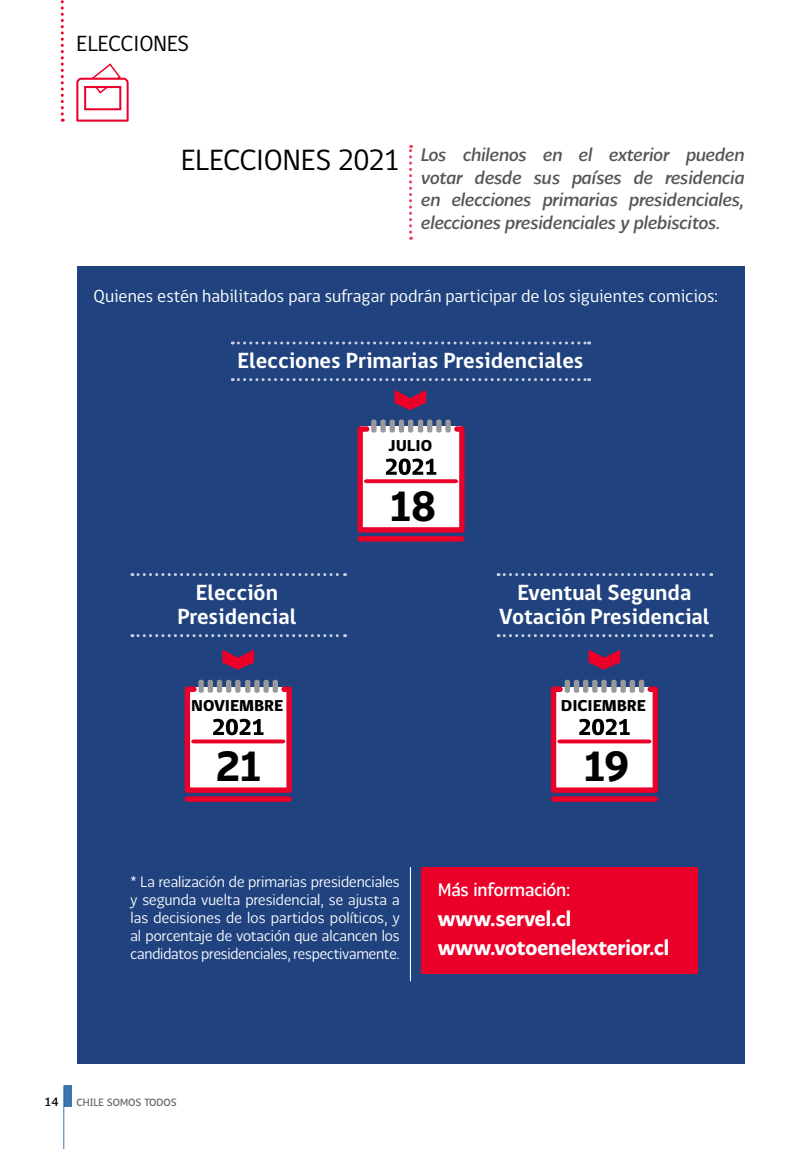
<style>
.page{position:relative;width:808px;height:1149px;background:#fff}
.page>*{position:absolute;margin:0;border:0;box-sizing:border-box;transform-origin:0 0}
.t1{font:42px "Chilena Gruesa";color:#000;scale:.95 1}
.t2{font:700 22.5px/24px "gob CL";color:#fff;text-align:center}
.t3{font:22.5px "gob CL";color:#000}
.t4{font:21px/29.4px "Chilena Gruesa";color:#fff;scale:.95 1}
.t5{font:italic 18px/22.5px "Chilena";color:#55565a;text-align:justify}
.t6{font:18px "gob CL";color:#fff}
.t7{font:18px "Chilena";letter-spacing:-.005em;color:#fff;scale:.95 1}
.t8{font:800 16.2px "gob CL";letter-spacing:-.005em;color:#000;scale:1.06 1}
.t9{font:15px/18px "Chilena Fina";letter-spacing:-.005em;color:#fff;text-align:justify;scale:.95 1}
.t10{font:12px "Chilena";color:#000}
.t11{font:10.5px "Chilena";color:#6d6e71}
.s1{font-family:"gob CL";font-style:normal;font-size:30px;color:#000}
</style>
<div class="page">
<div style="left:64px;top:1084px;width:7px;height:22px;background:#3e76b0"></div>
<hr style="left:63px;top:1084px;width:1px;height:64px;background:#004a97">
<svg style="left:76px;top:63px;width:53px;height:59px"></svg>
<svg style="left:61px;top:0;width:3px;height:122px"></svg>
<div style="left:77px;top:266px;width:667px;height:797px;background:#20427f"></div>
<svg style="left:409px;top:145px;width:3px;height:95px"></svg>
<div style="left:357px;top:536px;width:107px;height:5px;background:#eb0029;border-radius:3px"></div>
<svg style="left:357px;top:419px;width:107px;height:113px;background:#e4bfc9"></svg>
<div style="left:185px;top:796px;width:107px;height:5px;background:#eb0029;border-radius:3px"></div>
<svg style="left:185px;top:679px;width:107px;height:113px;background:#e3bfc8"></svg>
<div style="left:551px;top:796px;width:107px;height:5px;background:#eb0029;border-radius:3px"></div>
<svg style="left:551px;top:679px;width:107px;height:113px;background:#e4bfc8"></svg>
<svg style="left:232px;top:378px;width:358px;height:3px"></svg>
<svg style="left:232px;top:341px;width:358px;height:3px"></svg>
<svg style="left:498px;top:573px;width:214px;height:3px"></svg>
<svg style="left:132px;top:573px;width:214px;height:3px"></svg>
<svg style="left:498px;top:634px;width:214px;height:3px"></svg>
<svg style="left:132px;top:634px;width:214px;height:3px"></svg>
<svg style="left:394px;top:390px;width:32px;height:20px"></svg>
<svg style="left:222px;top:649px;width:32px;height:20px"></svg>
<svg style="left:588px;top:649px;width:32px;height:20px"></svg>
<div style="left:421px;top:866px;width:276px;height:107px;background:#eb0029"></div>
<hr style="left:410px;top:866px;width:1px;height:114px;background:#fff">
<h2 class="t3" style="left:77px;top:28px;width:114px">ELECCIONES</h2>
<p class="t5" style="left:421px;top:143px;width:325px;text-indent:-240px"><span class="s1">ELECCIONES 2021</span> Los chilenos en el exterior pueden votar desde sus países de residencia en elecciones primarias presidenciales, elecciones presidenciales y plebiscitos.</p>
<p class="t6" style="left:94px;top:283px;width:626px">Quienes estén habilitados para sufragar podrán participar de los siguientes comicios:</p>
<h2 class="t2" style="left:237px;top:349px;width:348px">Elecciones Primarias Presidenciales</h2>
<p class="t8" style="left:388px;top:434px;width:43px">JULIO</p>
<h1 class="t1" style="left:389px;top:479px;width:51px">18</h1>
<h2 class="t2" style="left:177px;top:580px;width:120px">Elección<br>Presidencial</h2>
<h2 class="t2" style="left:499px;top:580px;width:212px">Eventual Segunda<br>Votación Presidencial</h2>
<p class="t8" style="left:191px;top:694px;width:88px">NOVIEMBRE</p>
<h1 class="t1" style="left:216px;top:740px;width:51px">21</h1>
<p class="t9" style="left:130px;top:872px;width:285px">* La realización de primarias presidenciales y segunda vuelta presidencial, se ajusta a las decisiones de los partidos políticos, y al porcentaje de votación que alcancen los candidatos presidenciales, respectivamente.</p>
<p class="t8" style="left:561px;top:694px;width:82px">DICIEMBRE</p>
<h1 class="t1" style="left:583px;top:740px;width:50px">19</h1>
<p class="t7" style="left:438px;top:878px;width:141px">Más información:</p>
<h3 class="t4" style="left:438px;top:903px;width:245px">www.servel.cl www.votoenelexterior.cl</h3>
<p class="t10" style="left:44px;top:1094px;width:16px">14</p>
<p class="t11" style="left:77px;top:1095px;width:102px">CHILE SOMOS TODOS</p>
</div>
